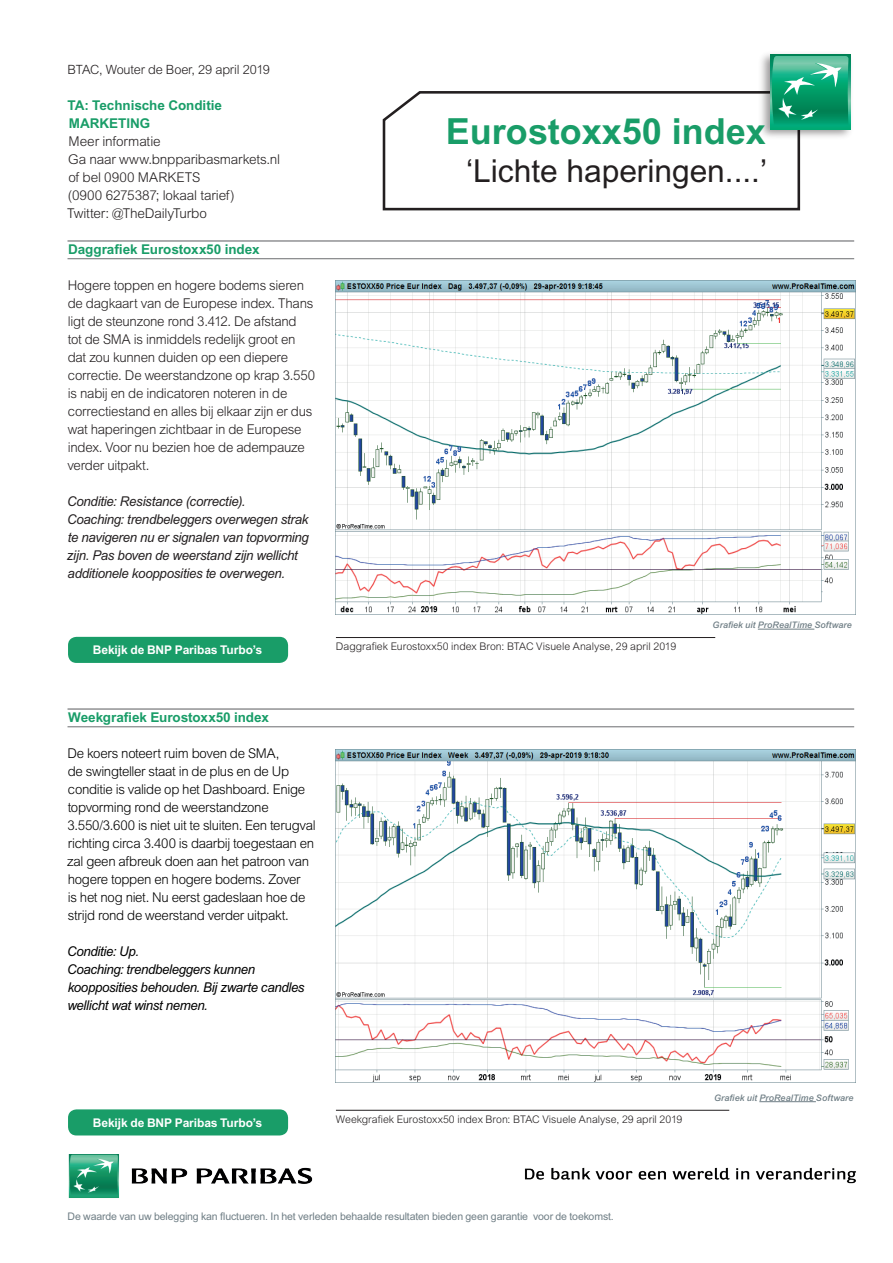
<style>
.page{position:relative;width:893px;height:1263px;background:#fff}
.page>*{position:absolute;margin:0;border:0;box-sizing:border-box;transform-origin:0 0}
.t1{font:700 36px "Arial MT Std";color:#199d68}
.t2{font:31.65px "Arial MT Std";color:#231f20}
.t3{font:300 13.5px/18px "Arial MT Std";letter-spacing:-.02em;color:#231f20}
.t4{font:300 13.5px/18px "Arial MT Std";letter-spacing:-.025em;color:#000001}
.t5{font:italic 13.5px/18px "Arial MT Std";letter-spacing:-.02em;color:#231f20}
.t6{font:italic 13.5px/18px "Arial MT Std";letter-spacing:-.025em;color:#000001}
.t7{font:700 13.5px/18px "Arial MT Std";letter-spacing:-.005em;color:#199d68}
.t8{font:300 12.75px "Arial MT Std";letter-spacing:-.01em;color:#231f20}
.t9{font:700 12px "Arial MT Std";letter-spacing:-.01em;color:#fff}
.t10{font:300 10.5px "Arial MT Std";color:#231f20}
.t11{font:10.5px "Arial MT Std";letter-spacing:-.01em;color:#6f7e85}
.t12{font:italic 500 9px "Arial MT Std";letter-spacing:.01em;color:#6f7e85}
</style>
<div class="page">
<hr style="left:68px;top:240px;width:786px;height:2px;background:#6c6d70">
<hr style="left:68px;top:258px;width:786px;height:1px;background:#6c6d70">
<hr style="left:68px;top:708px;width:786px;height:2px;background:#6c6d70">
<hr style="left:68px;top:726px;width:786px;height:1px;background:#6c6d70">
<img style="left:336px;top:281px;width:519px;height:333px">
<img style="left:336px;top:749px;width:519px;height:334px">
<hr style="left:336px;top:637px;width:379px;height:1px;background:#231f20">
<hr style="left:336px;top:1110px;width:393px;height:1px;background:#231f20">
<div style="left:68px;top:637px;width:220px;height:26px;background:#199d68;border-radius:9px"></div>
<div style="left:68px;top:1109px;width:220px;height:26px;background:#199d68;border-radius:9px"></div>
<svg style="left:382px;top:91px;width:419px;height:120px"></svg>
<img style="left:756px;top:54px;width:95px;height:89px">
<svg style="left:770px;top:55px;width:80px;height:74px"></svg>
<svg style="left:772px;top:56px;width:76px;height:71px;background:#2cab82"></svg>
<hr style="left:759px;top:1101px;width:57px;height:1px;background:#6f7e85">
<hr style="left:758px;top:629px;width:56px;height:1px;background:#6f7e85">
<img style="left:525px;top:1167px;width:331px;height:17px">
<img style="left:68px;top:1154px;width:245px;height:44px">
<p class="t8" style="left:68px;top:62px;width:204px">BTAC, Wouter de Boer, 29 april 2019</p>
<p class="t7" style="left:68px;top:96px;width:156px">TA: Technische Conditie<br>MARKETING</p>
<p class="t3" style="left:67px;top:133px;width:214px">Meer informatie<br>Ga naar www.bnpparibasmarkets.nl of bel 0900 MARKETS<br>(0900 6275387; lokaal tarief)<br>Twitter: @TheDailyTurbo</p>
<p class="t7" style="left:68px;top:240px;width:193px">Daggrafiek Eurostoxx50 index</p>
<p class="t3" style="left:67px;top:277px;width:249px">Hogere toppen en hogere bodems sieren de dagkaart van de Europese index. Thans ligt de steunzone rond 3.412. De afstand<br>tot de SMA is inmiddels redelijk groot en dat zou kunnen duiden op een diepere correctie. De weerstandzone op krap 3.550 is nabij en de indicatoren noteren in de correctiestand en alles bij elkaar zijn er dus wat haperingen zichtbaar in de Europese index. Voor nu bezien hoe de adempauze verder uitpakt.</p>
<p class="t5" style="left:67px;top:492px;width:244px">Conditie: Resistance (correctie).<br>Coaching: trendbeleggers overwegen strak te navigeren nu er signalen van topvorming zijn. Pas boven de weerstand zijn wellicht additionele koopposities te overwegen.</p>
<p class="t9" style="left:93px;top:643px;width:171px">Bekijk de BNP Paribas Turbo’s</p>
<h1 class="t1" style="left:446px;top:110px;width:322px">Eurostoxx50 index</h1>
<h2 class="t2" style="left:466px;top:152px;width:302px">‘Lichte haperingen....’</h2>
<p class="t10" style="left:336px;top:641px;width:342px">Daggrafiek Eurostoxx50 index Bron: BTAC Visuele Analyse, 29 april 2019</p>
<p class="t12" style="left:713px;top:620px;width:141px">Grafiek uit ProRealTime Software</p>
<p class="t7" style="left:68px;top:708px;width:202px">Weekgrafiek Eurostoxx50 index</p>
<p class="t4" style="left:67px;top:744px;width:250px">De koers noteert ruim boven de SMA,<br>de swingteller staat in de plus en de Up conditie is valide op het Dashboard. Enige topvorming rond de weerstandzone 3.550/3.600 is niet uit te sluiten. Een terugval richting circa 3.400 is daarbij toegestaan en zal geen afbreuk doen aan het patroon van hogere toppen en hogere bodems. Zover<br>is het nog niet. Nu eerst gadeslaan hoe de strijd rond de weerstand verder uitpakt.</p>
<p class="t6" style="left:67px;top:942px;width:239px">Conditie: Up.<br>Coaching: trendbeleggers kunnen koopposities behouden. Bij zwarte candles wellicht wat winst nemen.</p>
<p class="t9" style="left:93px;top:1116px;width:171px">Bekijk de BNP Paribas Turbo’s</p>
<p class="t10" style="left:336px;top:1113px;width:348px">Weekgrafiek Eurostoxx50 index Bron: BTAC Visuele Analyse, 29 april 2019</p>
<p class="t12" style="left:714px;top:1092px;width:141px">Grafiek uit ProRealTime Software</p>
<p class="t11" style="left:68px;top:1211px;width:548px">De waarde van uw belegging kan fluctueren. In het verleden behaalde resultaten bieden geen garantie voor de toekomst.</p>
</div>
